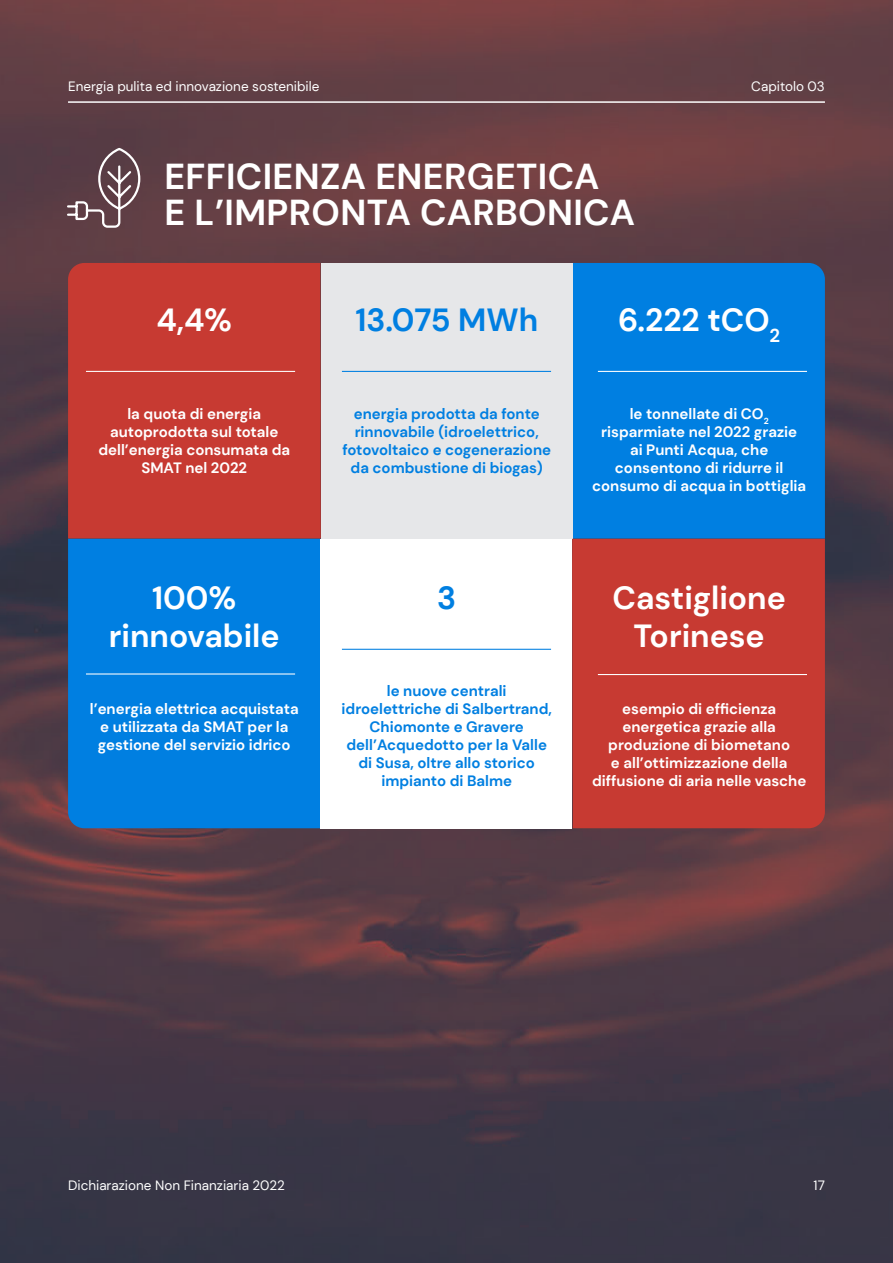
<style>
.page{position:relative;width:893px;height:1263px;background:#fff}
.page>*{position:absolute;margin:0;border:0;box-sizing:border-box;transform-origin:0 0}
.t1{font:700 36px/36px "DM Sans";letter-spacing:.01em;color:#fff}
.t2{font:700 31.95px/38.4px "DM Sans";color:#fff;text-align:center}
.t3{font:700 31.95px "DM Sans";color:#007fe1}
.t4{font:700 15px/18px "DM Sans";color:#fff;text-align:center}
.t5{font:700 15px/18px "DM Sans";color:#007fe1;text-align:center}
.t6{font:13.5px "DM Sans";color:#fff}
</style>
<div class="page">
<img style="left:1px;top:0;width:892px;height:1263px">
<hr style="left:0;top:0;width:1px;height:1263px;background:#4cb4e5">
<div style="left:572px;top:263px;width:253px;height:276px;background:#007fe1"></div>
<div style="left:68px;top:263px;width:253px;height:276px;background:#c73a32"></div>
<div style="left:321px;top:263px;width:251px;height:276px;background:#e6e7e9"></div>
<div style="left:68px;top:539px;width:253px;height:289px;background:#007fe1"></div>
<div style="left:572px;top:539px;width:253px;height:289px;background:#c73a32"></div>
<div style="left:321px;top:539px;width:251px;height:289px;background:#fff"></div>
<hr style="left:86px;top:673px;width:209px;height:1px;background:#fff">
<hr style="left:342px;top:649px;width:209px;height:1px;background:#007fe1">
<hr style="left:598px;top:674px;width:209px;height:1px;background:#fff">
<hr style="left:86px;top:371px;width:209px;height:1px;background:#fff">
<hr style="left:342px;top:371px;width:209px;height:1px;background:#007fe1">
<hr style="left:598px;top:371px;width:209px;height:1px;background:#fff">
<hr style="left:68px;top:102px;width:757px;height:1px;background:#fff">
<svg style="left:66px;top:146px;width:75px;height:83px;background:#71575d"></svg>
<p class="t6" style="left:68px;top:78px;width:253px">Energia pulita ed innovazione sostenibile</p>
<p class="t6" style="left:751px;top:78px;width:75px">Capitolo 03</p>
<h1 class="t1" style="left:164px;top:158px;width:472px">EFFICIENZA ENERGETICA<br>E L’IMPRONTA CARBONICA</h1>
<h2 class="t2" style="left:156px;top:301px;width:77px">4,4%</h2>
<h2 class="t3" style="left:355px;top:300px;width:184px">13.075 MWh</h2>
<h2 class="t2" style="left:618px;top:301px;width:164px">6.222 tCO<sub>2</sub></h2>
<p class="t4" style="left:98px;top:404px;width:193px">la quota di energia autoprodotta sul totale dell’energia consumata da<br>SMAT nel 2022</p>
<p class="t5" style="left:342px;top:404px;width:210px">energia prodotta da fonte rinnovabile (idroelettrico, fotovoltaico e cogenerazione da combustione di biogas)</p>
<p class="t4" style="left:592px;top:404px;width:216px">le tonnellate di CO<sub>2 </sub>risparmiate nel 2022 grazie<br>ai Punti Acqua, che consentono di ridurre il consumo di acqua in bottiglia</p>
<h2 class="t2" style="left:109px;top:579px;width:172px">100% rinnovabile</h2>
<h2 class="t3" style="left:437px;top:578px;width:21px">3</h2>
<h2 class="t2" style="left:613px;top:579px;width:175px">Castiglione<br>Torinese</h2>
<p class="t4" style="left:90px;top:700px;width:210px">l’energia elettrica acquistata e utilizzata da SMAT per la gestione del servizio idrico</p>
<p class="t5" style="left:342px;top:682px;width:212px">le nuove centrali idroelettriche di Salbertrand,<br>Chiomonte e Gravere dell’Acquedotto per la Valle di Susa, oltre allo storico impianto di Balme</p>
<p class="t4" style="left:592px;top:700px;width:216px">esempio di efficienza energetica grazie alla produzione di biometano<br>e all’ottimizzazione della diffusione di aria nelle vasche</p>
<p class="t6" style="left:68px;top:1177px;width:218px">Dichiarazione Non Finanziaria 2022</p>
<p class="t6" style="left:814px;top:1177px;width:13px">17</p>
</div>
